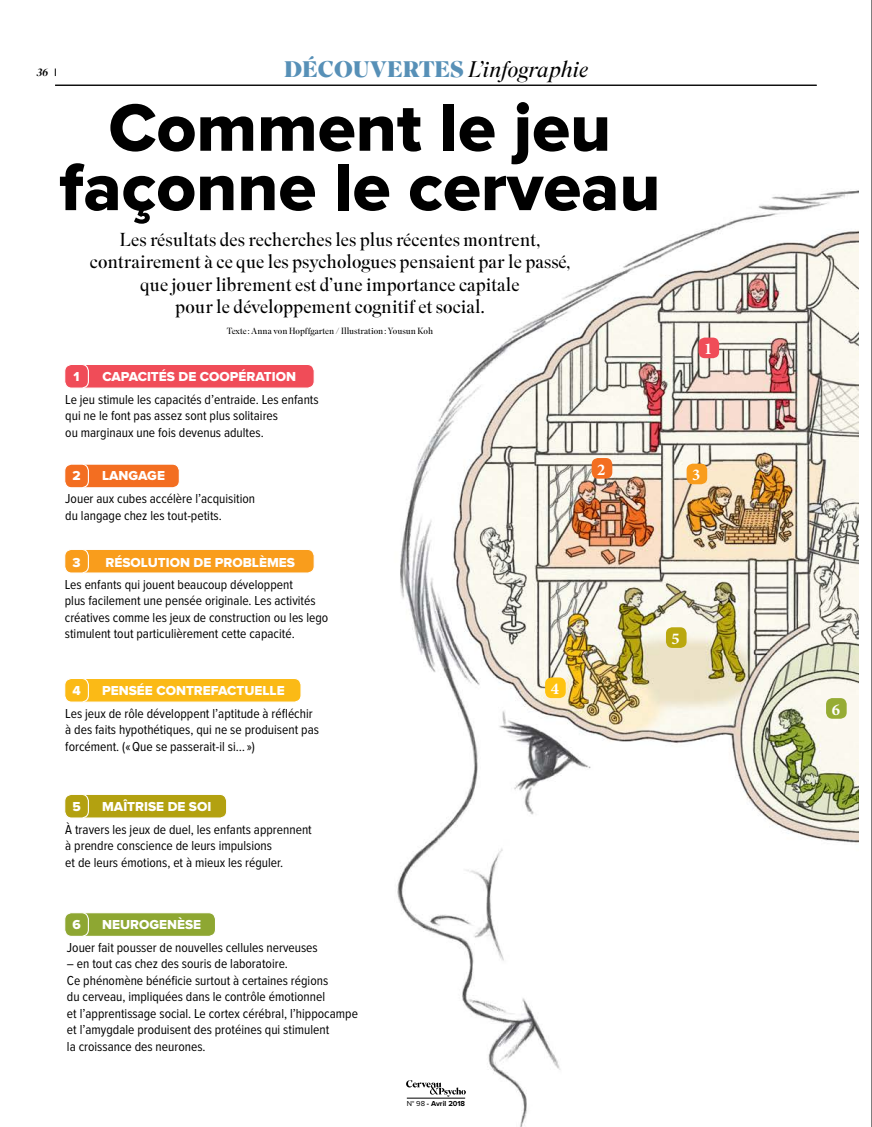
<style>
.page{position:relative;width:872px;height:1127px;background:#fff}
.page>*{position:absolute;margin:0;border:0;box-sizing:border-box;transform-origin:0 0}
.titre_proxima{font:69.3px/59.4px "Proxima Nova Extrabld";color:#000;text-align:center}
.tetiere_2{font:italic 300 22.5px "Superior Title";color:#000}
.chapo_superior{font:300 18.75px/22.5px "Superior Title";color:#000;text-align:center}
.t1{font:700 16.5px "Minion Pro";color:#fff}
.encadre_texte{font:13.5px/16.5px "Proxima Nova Cond";color:#000}
.encadre_titre_2{font:13.5px "Proxima Nova Extrabld";color:#fff}
.t2{font:italic 500 10.5px "Superior Title";color:#000}
.credit{font:300 9px "Superior Title";color:#000}
.t3{font:700 7.5px "Proxima Nova";color:#000}
.s1{font-weight:900;font-style:normal;color:#5790b7}
.s2{font-weight:400}
</style>
<div class="page">
<img style="left:54px;top:68px;width:804px;height:1059px">
<div style="left:698px;top:338px;width:21px;height:20px;background:#f04c58;border-radius:6px"></div>
<div style="left:591px;top:458px;width:21px;height:21px;background:#f36e21;border-radius:6px"></div>
<div style="left:686px;top:464px;width:21px;height:20px;background:#f99d1c;border-radius:6px"></div>
<div style="left:545px;top:677px;width:21px;height:21px;background:#ffc310;border-radius:6px"></div>
<div style="left:666px;top:627px;width:20px;height:21px;background:#baa80f;border-radius:6px"></div>
<div style="left:826px;top:698px;width:20px;height:21px;background:#96ac34;border-radius:6px"></div>
<hr style="left:871px;top:0;width:1px;height:1127px;background:#000">
<hr style="left:55px;top:85px;width:761px;height:1px;background:#000">
<div style="left:76px;top:464px;width:103px;height:24px;background:#f36e21;border-radius:7px"></div>
<div style="left:75px;top:463px;width:105px;height:25px;border:1px solid #fff;border-radius:7px"></div>
<div style="left:65px;top:464px;width:23px;height:24px;background:#f36e21;border-radius:7px"></div>
<div style="left:64px;top:463px;width:25px;height:25px;border:1px solid #fff;border-radius:7px"></div>
<div style="left:76px;top:549px;width:238px;height:24px;background:#f99d1c;border-radius:7px"></div>
<div style="left:75px;top:549px;width:240px;height:25px;border:1px solid #fff;border-radius:7px"></div>
<div style="left:65px;top:549px;width:23px;height:24px;background:#f99d1c;border-radius:7px"></div>
<div style="left:64px;top:549px;width:25px;height:25px;border:1px solid #fff;border-radius:7px"></div>
<div style="left:76px;top:678px;width:225px;height:24px;background:#fbba16;border-radius:7px"></div>
<div style="left:75px;top:678px;width:227px;height:25px;border:1px solid #fff;border-radius:7px"></div>
<div style="left:65px;top:678px;width:23px;height:24px;background:#fbba16;border-radius:7px"></div>
<div style="left:64px;top:678px;width:25px;height:25px;border:1px solid #fff;border-radius:7px"></div>
<div style="left:76px;top:794px;width:151px;height:24px;background:#b3a110;border-radius:7px"></div>
<div style="left:75px;top:794px;width:152px;height:24px;border:1px solid #fff;border-radius:7px"></div>
<div style="left:65px;top:794px;width:23px;height:24px;background:#b3a110;border-radius:7px"></div>
<div style="left:64px;top:794px;width:25px;height:24px;border:1px solid #fff;border-radius:7px"></div>
<div style="left:76px;top:913px;width:139px;height:23px;background:#8ea732;border-radius:7px"></div>
<div style="left:75px;top:912px;width:141px;height:25px;border:1px solid #fff;border-radius:7px"></div>
<div style="left:65px;top:913px;width:23px;height:23px;background:#8ea732;border-radius:7px"></div>
<div style="left:64px;top:912px;width:25px;height:25px;border:1px solid #fff;border-radius:7px"></div>
<div style="left:76px;top:364px;width:238px;height:24px;background:#f04c58;border-radius:7px"></div>
<div style="left:76px;top:364px;width:239px;height:25px;border:1px solid #fff;border-radius:7px"></div>
<div style="left:65px;top:364px;width:23px;height:24px;background:#f04c58;border-radius:7px"></div>
<div style="left:64px;top:364px;width:25px;height:25px;border:1px solid #fff;border-radius:7px"></div>
<svg style="left:406px;top:1080px;width:60px;height:16px"></svg>
<hr style="left:407px;top:1098px;width:58px;height:1px;background:#000">
<p class="t2" style="left:37px;top:66px;width:13px">36</p>
<p class="tetiere_2" style="left:284px;top:55px;width:305px"><span class="s1">DÉCOUVERTES</span> L’infographie</p>
<p class="titre_proxima" style="left:59px;top:102px;width:602px">Comment le jeu façonne le cerveau</p>
<p class="chapo_superior" style="left:90px;top:229px;width:482px">Les résultats des recherches les plus récentes montrent, contrairement à ce que les psychologues pensaient par le passé, que jouer librement est d’une importance capitale<br>pour le développement cognitif et social.</p>
<p class="credit" style="left:227px;top:325px;width:208px">Texte : Anna von Hopffgarten / Illustration: Yousun Koh</p>
<p class="encadre_titre_2" style="left:74px;top:368px;width:8px">1</p>
<p class="encadre_titre_2" style="left:102px;top:368px;width:195px">CAPACITÉS DE COOPÉRATION</p>
<p class="encadre_texte" style="left:65px;top:391px;width:255px">Le jeu stimule les capacités d’entraide. Les enfants qui ne le font pas assez sont plus solitaires<br>ou marginaux une fois devenus adultes.</p>
<p class="encadre_titre_2" style="left:72px;top:468px;width:10px">2</p>
<p class="encadre_titre_2" style="left:102px;top:468px;width:64px">LANGAGE</p>
<p class="encadre_texte" style="left:65px;top:491px;width:191px">Jouer aux cubes accélère l’acquisition du langage chez les tout-petits.</p>
<p class="encadre_titre_2" style="left:72px;top:554px;width:10px">3</p>
<p class="encadre_titre_2" style="left:106px;top:554px;width:191px">RÉSOLUTION DE PROBLÈMES</p>
<p class="encadre_texte" style="left:65px;top:576px;width:265px">Les enfants qui jouent beaucoup développent<br>plus facilement une pensée originale. Les activités créatives comme les jeux de construction ou les lego stimulent tout particulièrement cette capacité.</p>
<p class="t1" style="left:597px;top:458px;width:10px">2</p>
<p class="encadre_titre_2" style="left:72px;top:682px;width:10px">4</p>
<p class="encadre_titre_2" style="left:102px;top:682px;width:184px">PENSÉE CONTREFACTUELLE</p>
<p class="encadre_texte" style="left:65px;top:705px;width:255px">Les jeux de rôle développent l’aptitude à réfléchir à des faits hypothétiques, qui ne se produisent pas forcément. (« Que se passerait-il si… »)</p>
<p class="t1" style="left:551px;top:677px;width:10px">4</p>
<p class="t1" style="left:704px;top:337px;width:10px">1</p>
<p class="t1" style="left:692px;top:463px;width:10px">3</p>
<p class="t1" style="left:671px;top:627px;width:10px">5</p>
<p class="encadre_titre_2" style="left:72px;top:798px;width:10px">5</p>
<p class="encadre_titre_2" style="left:102px;top:798px;width:111px">MAÎTRISE DE SOI</p>
<p class="encadre_texte" style="left:65px;top:821px;width:248px">À travers les jeux de duel, les enfants apprennent à prendre conscience de leurs impulsions<br>et de leurs émotions, et à mieux les réguler.</p>
<p class="encadre_titre_2" style="left:72px;top:917px;width:10px">6</p>
<p class="encadre_titre_2" style="left:102px;top:917px;width:101px">NEUROGENÈSE</p>
<p class="encadre_texte" style="left:67px;top:940px;width:252px">Jouer fait pousser de nouvelles cellules nerveuses</p>
<p class="encadre_texte" style="left:67px;top:956px;width:292px">– en tout cas chez des souris de laboratoire.<br>Ce phénomène bénéficie surtout à certaines régions<br>du cerveau, impliquées dans le contrôle émotionnel<br>et l’apprentissage social. Le cortex cérébral, l’hippocampe et l’amygdale produisent des protéines qui stimulent<br>la croissance des neurones.</p>
<p class="t3" style="left:407px;top:1098px;width:60px"><span class="s2">N° 98</span> - Avril 2018</p>
<p class="t1" style="left:831px;top:698px;width:10px">6</p>
</div>
